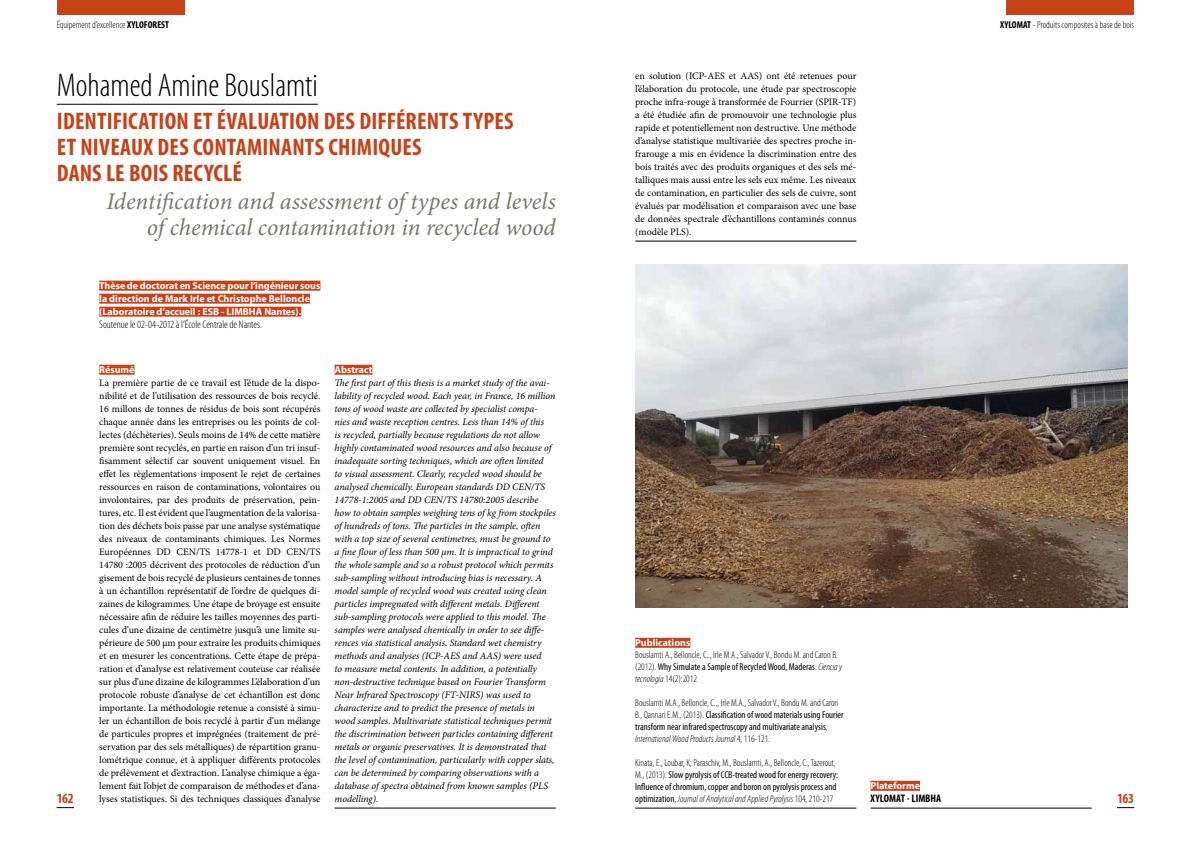
<style>
.page{position:relative;width:1191px;height:842px;background:#fff}
.page>*{position:absolute;margin:0;border:0;box-sizing:border-box;transform-origin:0 0}
.t1{font:300 condensed 33px "Myriad Pro";color:#000}
.t2{font:700 condensed 24px "Myriad Pro";letter-spacing:.01em;color:#c84218}
.t3{font:italic 24px/26px "Minion Pro";letter-spacing:-.005em;color:#7b776b;text-align:right}
.t4{font:700 condensed 14px "Myriad Pro";letter-spacing:-.025em;color:#c84218}
.t5{font:300 condensed 11px "Myriad Pro";letter-spacing:-.005em;color:#000}
.t6{font:700 condensed 11px "Myriad Pro";letter-spacing:-.005em;color:#000}
.t7{font:10px/13px "Minion Pro";letter-spacing:-.005em;color:#000;text-align:justify}
.t8{font:italic 10px/13px "Minion Pro";letter-spacing:-.01em;color:#000}
.t9{font:condensed 10px/12px "Myriad Pro";color:#000}
.t10{font:300 condensed 10px/12px "Myriad Pro";color:#000}
.t11{font:700 10px/13px "Myriad Pro";color:#fff}
.s1{font-weight:700}
.s2{font-weight:400}
.s3{font-style:italic}
.s4{font-weight:300}
.s5{font-weight:300;font-style:italic}
</style>
<div class="page">
<div style="left:57px;top:0;width:127px;height:14px;background:#c84218"></div>
<div style="left:1006px;top:0;width:128px;height:14px;background:#c84218"></div>
<svg style="left:57px;top:807px;width:17px;height:1px"></svg>
<svg style="left:1117px;top:807px;width:17px;height:1px"></svg>
<hr style="left:57px;top:104px;width:261px;height:1px;background:#000">
<div style="left:99px;top:281px;width:221px;height:10px;background:#c84218"></div>
<div style="left:99px;top:294px;width:211px;height:10px;background:#c84218"></div>
<div style="left:99px;top:307px;width:202px;height:10px;background:#c84218"></div>
<div style="left:99px;top:365px;width:35px;height:10px;background:#c84218"></div>
<div style="left:334px;top:365px;width:38px;height:10px;background:#c84218"></div>
<hr style="left:334px;top:808px;width:222px;height:1px;background:#000">
<div style="left:870px;top:781px;width:50px;height:10px;background:#c84218"></div>
<hr style="left:870px;top:808px;width:221px;height:1px;background:#000">
<hr style="left:635px;top:241px;width:221px;height:1px;background:#000">
<div style="left:635px;top:638px;width:55px;height:10px;background:#c84218"></div>
<hr style="left:635px;top:808px;width:221px;height:1px;background:#000">
<img style="left:635px;top:264px;width:492px;height:343px">
<p class="t10" style="left:57px;top:19px;width:114px">Équipement d’excellence <span class="s1">XYLOFOREST</span></p>
<p class="t10" style="left:1000px;top:19px;width:136px"><span class="s1">XYLOMAT</span> - Produits composites à base de bois</p>
<h1 class="t1" style="left:57px;top:67px;width:262px">Mohamed Amine Bouslamti</h1>
<h2 class="t2" style="left:57px;top:106px;width:17px">IDENTIFICATION</h2>
<h2 class="t2" style="left:193px;top:106px;width:56px">ET ÉVALUATION</h2>
<h2 class="t2" style="left:324px;top:106px;width:93px">DESDIFFÉRENTS</h2>
<h2 class="t2" style="left:463px;top:106px;width:12px">TYPES</h2>
<h2 class="t2" style="left:57px;top:132px;width:65px">ET NIVEAUX</h2>
<h2 class="t2" style="left:158px;top:132px;width:48px">DES CONTAMINANTS</h2>
<h2 class="t2" style="left:328px;top:132px;width:11px">CHIMI</h2>
<h2 class="t2" style="left:378px;top:132px;width:23px">QUES</h2>
<h2 class="t2" style="left:57px;top:158px;width:12px">DANS</h2>
<h2 class="t2" style="left:106px;top:158px;width:34px">LE BOIS</h2>
<h2 class="t2" style="left:172px;top:158px;width:11px">RECYCL</h2>
<h2 class="t2" style="left:232px;top:158px;width:11px">É</h2>
<h2 class="t3" style="left:106px;top:189px;width:451px">Identification and assessment of types and levels of chemical contamination in recycled wood</h2>
<p class="t7" style="left:635px;top:70px;width:223px">en solution (ICP-AES et AAS) ont été retenues pour l’élaboration du protocole, une étude par spectroscopie proche infra-rouge à transformée de Fourrier (SPIR-TF) a été étudiée afin de promouvoir une technologie plus rapide et potentiellement non destructive. Une méthode d’analyse statistique multivariée des spectres proche in&shy;frarouge a mis en évidence la discrimination entre des bois traités avec des produits organiques et des sels mé&shy;talliques mais aussi entre les sels eux même. Les niveaux de contamination, en particulier des sels de cuivre, sont évalués par modélisation et comparaison avec une base de données spectrale d’échantillons contaminés connus (modèle PLS).</p>
<p class="t11" style="left:99px;top:279px;width:223px">Thèse de doctorat en Science pour l’ingénieur sous la direction de Mark Irle et Christophe Belloncle (Laboratoire d’accueil : ESB - LIM BHA Nantes).</p>
<p class="t5" style="left:99px;top:319px;width:164px">Soutenue le 02-04-2012 à l’École Centrale de Nantes.</p>
<p class="t11" style="left:99px;top:363px;width:37px">Résumé</p>
<p class="t7" style="left:99px;top:377px;width:223px">La première partie de ce travail est l’étude de la dispo&shy;nibilité et de l’utilisation des ressources de bois recyclé.<br>16 millons de tonnes de résidus de bois sont récupérés chaque année dans les entreprises ou les points de col&shy;lectes (déchèteries). Seuls moins de 14% de cette matière première sont recyclés, en partie en raison d’un tri insuf&shy;fisamment sélectif car souvent uniquement visuel. En effet les règlementations imposent le rejet de certaines ressources en raison de contaminations, volontaires ou involontaires, par des produits de préservation, pein&shy;tures, etc. Il est évident que l’augmentation de la valorisa&shy;tion des déchets bois passe par une analyse systématique des niveaux de contaminants chimiques. Les Normes Européennes DD CEN/TS 14778-1 et DD CEN/TS 14780 :2005 décrivent des protocoles de réduction d’un gisement de bois recyclé de plusieurs centaines de tonnes à un échantillon représentatif de l’ordre de quelques di&shy;zaines de kilogrammes. Une étape de broyage est ensuite nécessaire afin de réduire les tailles moyennes des parti&shy;cules d’une dizaine de centimètre jusqu’à une limite su&shy;périeure de 500 µm pour extraire les produits chimiques et en mesurer les concentrations. Cette étape de prépa&shy;ration et d’analyse est relativement couteuse car réalisée sur plus d’une dizaine de kilogrammes L’élaboration d’un protocole robuste d’analyse de cet échantillon est donc importante. La méthodologie retenue a consisté à simu&shy;ler un échantillon de bois recyclé à partir d’un mélange de particules propres et imprégnées (traitement de pré&shy;servation par des sels métalliques) de répartition granu&shy;lométrique connue, et à appliquer différents protocoles de prélèvement et d’extraction. L’analyse chimique a éga&shy;lement fait l’objet de comparaison de méthodes et d’ana&shy;lyses statistiques. Si des techniques classiques d’analyse</p>
<p class="t11" style="left:334px;top:363px;width:39px">Abstract</p>
<p class="t8" style="left:334px;top:376px;width:223px">The first part of this thesis is a market study of the avai&shy;lability of recycled wood. Each year, in France, 16 million tons of wood waste are collected by specialist compa-<br>nies and waste reception centres. Less than 14% of this<br>is recycled, partially because regulations do not allow highly contaminated wood resources and also because of inadequate sorting techniques, which are often limited<br>to visual assessment. Clearly, recycled wood should be analysed chemically. European standards DD CEN/TS 14778-1:2005 and DD CEN/TS 14780:2005 describe how to obtain samples weighing tens of kg from stockpiles of hundreds of tons. The particles in the sample, often with a top size of several centimetres, must be ground to a fine flour of less than 500 µm. It is impractical to grind the whole sample and so a robust protocol which permits sub-sampling without introducing bias is necessary. A model sample of recycled wood was created using clean particles impregnated with different metals. Different sub-sampling protocols were applied to this model. The samples were analysed chemically in order to see diffe&shy;rences via statistical analysis. Standard wet chemistry methods and analyses (ICP-AES and AAS) were used<br>to measure metal contents. In addition, a potentially non-destructive technique based on Fourier Transform Near Infrared Spectroscopy (FT-NIRS) was used to characterize and to predict the presence of metals in wood samples. Multivariate statistical techniques permit the discrimination between particles containing different metals or organic preservatives. It is demonstrated that the level of contamination, particularly with copper slats, can be determined by comparing observations with a database of spectra obtained from known samples (PLS modelling).</p>
<p class="t11" style="left:635px;top:636px;width:57px">Publications</p>
<p class="t10" style="left:635px;top:649px;width:209px">Bouslamti A., Belloncle, C.., Irle M.A., Salvador V., Bondu M. and Caron B. (2012). <span class="s2">Why Simulate a Sample of Recycled Wood, Maderas</span>. <span class="s3">Ciencia y tecnología</span> 14(2):2012</p>
<p class="t9" style="left:635px;top:697px;width:210px"><span class="s4">Bouslamti M.A., Belloncle, C.., Irle M.A., Salvador V., Bondu M. and Caron B., Qannari E.M., (2013).</span> Classification of wood materials using Fourier transform near infrared spectroscopy and multivariate analysis<span class="s4">, </span><span class="s5">International Wood Products Journal</span> <span class="s4">4, 116-121.</span></p>
<p class="t9" style="left:635px;top:757px;width:204px"><span class="s4">Kinata, E., Loubar, K; Paraschiv, M., Bouslamti, A., Belloncle, C., Tazerout, M., (2013).</span> Slow pyrolysis of CCB-treated wood for energy recovery:<br>Influence of chromium, copper and boron on pyrolysis process and optimization<span class="s4">,</span> <span class="s5">Journal of Analytical and Applied Pyrolysis</span> <span class="s4">104, 210-217</span></p>
<p class="t11" style="left:870px;top:779px;width:51px">Plateforme</p>
<p class="t6" style="left:870px;top:792px;width:72px">XYLOMAT - LIMBHA</p>
<h3 class="t4" style="left:57px;top:789px;width:19px">162</h3>
<h3 class="t4" style="left:1117px;top:789px;width:19px">163</h3>
</div>
